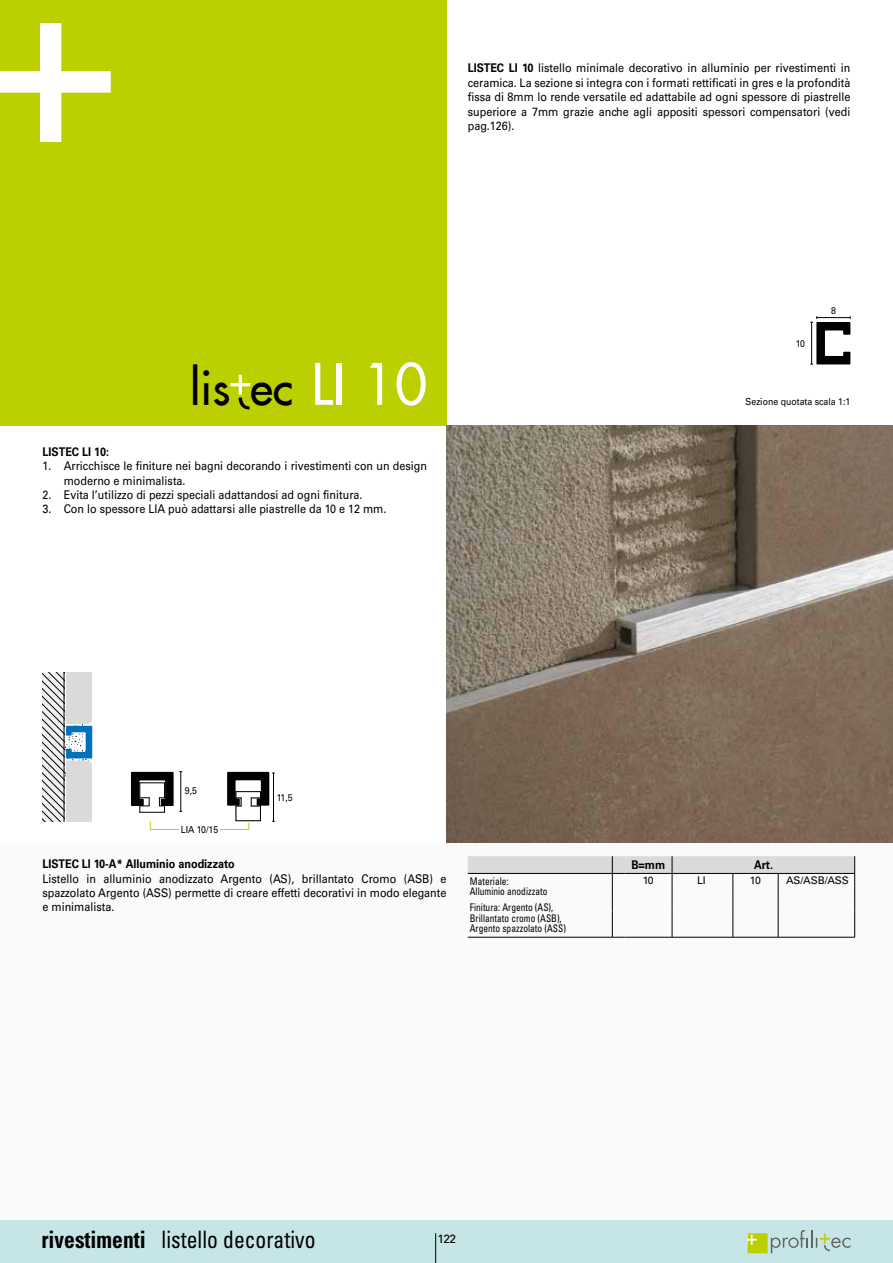
<style>
.page{position:relative;width:893px;height:1263px;background:#fff}
.page>*{position:absolute;margin:0;border:0;box-sizing:border-box;transform-origin:0 0}
.t1{font:46.5px "Futura LT";color:#000}
.t2{font:condensed 24px "Univers LT Std";color:#000;scale:.9 1}
.t3{font:700 condensed 24px "Univers LT Std";color:#000;scale:.9 1}
.t4{font:12px/14.4px "Univers LT Std";color:#000;text-align:justify;scale:.9 1}
.t5{font:700 12px "Univers LT Std";color:#000;scale:.9 1}
.t6{font:12px "Univers LT Std";color:#000}
.t7{font:condensed 10.5px/10.5px "Univers LT Std";color:#000;scale:.9 1}
.t8{font:10.5px "Univers LT Std";letter-spacing:-.02em;color:#000}
.t9{font:9.75px "Univers LT Std";color:#000;scale:.9 1}
.s1{font-weight:700}
.s2{font-size:55.5px;color:#fff}
</style>
<div class="page">
<div style="left:0;top:843px;width:893px;height:396px;background:#fafafa"></div>
<div style="left:0;top:0;width:446px;height:426px;background:#bccf00"></div>
<svg style="left:0;top:23px;width:111px;height:119px"></svg>
<div style="left:0;top:1220px;width:893px;height:43px;background:#c6e5e6"></div>
<svg style="left:748px;top:1230px;width:102px;height:23px"></svg>
<hr style="left:435px;top:1233px;width:1px;height:30px;background:#000">
<img style="left:446px;top:426px;width:447px;height:417px">
<svg style="left:230px;top:375px;width:20px;height:34px"></svg>
<svg style="left:810px;top:316px;width:41px;height:49px"></svg>
<svg style="left:43px;top:673px;width:49px;height:148px"></svg>
<svg style="left:131px;top:771px;width:144px;height:59px"></svg>
<svg style="left:468px;top:856px;width:387px;height:82px"></svg>
<hr style="left:625px;top:937px;width:47px;height:1px;background:#000">
<hr style="left:672px;top:937px;width:61px;height:1px;background:#000">
<hr style="left:733px;top:937px;width:45px;height:1px;background:#000">
<hr style="left:778px;top:937px;width:77px;height:1px;background:#000">
<p class="t4" style="left:468px;top:61px;width:427px"><span class="s1">LISTEC LI 10</span> listello minimale decorativo in alluminio per rivestimenti in ceramica. La sezione si integra con i formati rettificati in gres e la profondità fissa di 8mm lo rende versatile ed adattabile ad ogni spessore di piastrelle superiore a 7mm grazie anche agli appositi spessori compensatori (vedi pag.126).</p>
<h1 class="t1" style="left:190px;top:357px;width:238px">lis ec <span class="s2">LI 10</span></h1>
<p class="t5" style="left:43px;top:444px;width:76px">LISTEC LI 10:</p>
<p class="t4" style="left:64px;top:459px;width:405px;text-indent:-21px">1. Arricchisce le finiture nei bagni decorando i rivestimenti con un design moderno e minimalista.</p>
<p class="t4" style="left:43px;top:488px;width:357px">2. Evita l’utilizzo di pezzi speciali adattandosi ad ogni finitura.</p>
<p class="t4" style="left:43px;top:502px;width:384px">3. Con lo spessore LIA può adattarsi alle piastrelle da 10 e 12 mm.</p>
<p class="t9" style="left:796px;top:337px;width:12px">10</p>
<p class="t9" style="left:831px;top:305px;width:7px">8</p>
<p class="t9" style="left:746px;top:396px;width:118px">Sezione quotata scala 1:1</p>
<p class="t9" style="left:185px;top:785px;width:15px">9,5</p>
<p class="t9" style="left:181px;top:824px;width:43px">LIA 10/15</p>
<p class="t9" style="left:277px;top:791px;width:19px">11,5</p>
<p class="t5" style="left:43px;top:857px;width:215px">LISTEC LI 10-A* Alluminio anodizzato</p>
<p class="t4" style="left:43px;top:871px;width:450px">Listello in alluminio anodizzato Argento (AS), brillantato Cromo (ASB) e spazzolato Argento (ASS) permette di creare effetti decorativi in modo elegante e minimalista.</p>
<p class="t5" style="left:631px;top:858px;width:39px">B=mm</p>
<p class="t5" style="left:754px;top:858px;width:23px">Art.</p>
<p class="t7" style="left:470px;top:876px;width:88px">Materiale:<br>Alluminio anodizzato</p>
<p class="t8" style="left:643px;top:874px;width:13px">10</p>
<p class="t8" style="left:697px;top:874px;width:10px">LI</p>
<p class="t8" style="left:750px;top:874px;width:13px">10</p>
<p class="t8" style="left:786px;top:874px;width:64px">AS/ASB/ASS</p>
<p class="t7" style="left:470px;top:902px;width:108px">Finitura: Argento (AS),<br>Brillantato cromo (ASB),<br>Argento spazzolato (ASS)</p>
<h2 class="t3" style="left:41px;top:1225px;width:117px">rivestimenti</h2>
<h2 class="t2" style="left:162px;top:1224px;width:173px">listello decorativo</h2>
<p class="t6" style="left:438px;top:1232px;width:20px">122</p>
</div>
